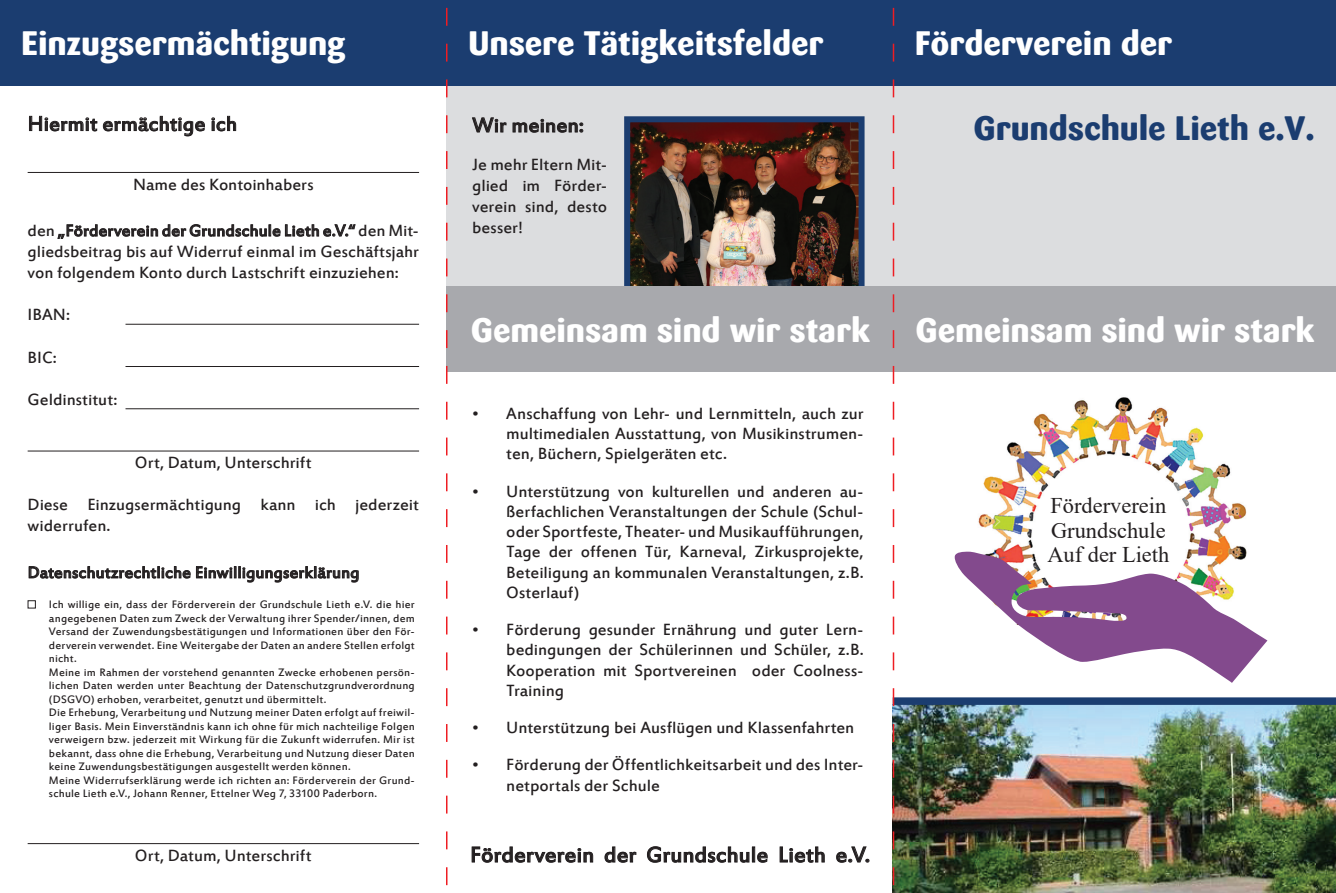
<style>
.page{position:relative;width:1336px;height:893px;background:#fff}
.page>*{position:absolute;margin:0;border:0;box-sizing:border-box;transform-origin:0 0}
.t1{font:800 33.75px "Sari";letter-spacing:-.005em;color:#fff}
.t2{font:800 33.75px "Sari";letter-spacing:-.005em;color:#1b3d70}
.t3{font:24px "Estrangelo Edessa";color:#231f20}
.t4{font:22.5px "Estrangelo Edessa";color:#231f20}
.t5{font:22.35px/24.8px "Times New Roman";color:#231f20}
.t6{font:18px/20.2px "Estrangelo Edessa";color:#231f20;text-align:justify}
.t7{font:12px/13.5px "Estrangelo Edessa";letter-spacing:.015em;color:#231f20}
</style>
<div class="page">
<div style="left:446px;top:0;width:889px;height:371px;background:#dcdddf"></div>
<img style="left:894px;top:705px;width:441px;height:188px">
<div style="left:0;top:0;width:1335px;height:85px;background:#1b3d70"></div>
<div style="left:892px;top:697px;width:443px;height:8px;background:#1b3d70"></div>
<img style="left:969px;top:397px;width:278px;height:155px">
<svg style="left:29px;top:116px;width:68px;height:15px"></svg>
<svg style="left:103px;top:116px;width:102px;height:20px"></svg>
<svg style="left:211px;top:116px;width:25px;height:15px"></svg>
<svg style="left:57px;top:224px;width:298px;height:15px"></svg>
<svg style="left:29px;top:566px;width:329px;height:17px"></svg>
<div style="left:28px;top:600px;width:8px;height:8px;border:1px solid #231f20"></div>
<hr style="left:28px;top:172px;width:391px;height:1px;background:#231f20">
<hr style="left:125px;top:324px;width:294px;height:1px;background:#231f20">
<hr style="left:125px;top:366px;width:294px;height:1px;background:#231f20">
<hr style="left:125px;top:408px;width:294px;height:1px;background:#231f20">
<hr style="left:28px;top:451px;width:391px;height:1px;background:#231f20">
<hr style="left:28px;top:843px;width:391px;height:1px;background:#231f20">
<img style="left:631px;top:123px;width:226px;height:163px">
<div style="left:624px;top:116px;width:240px;height:177px;border:6px solid #1b3d70"></div>
<div style="left:446px;top:286px;width:889px;height:85px;background:#a8a9ad"></div>
<svg style="left:472px;top:117px;width:34px;height:15px"></svg>
<svg style="left:512px;top:119px;width:71px;height:14px"></svg>
<svg style="left:471px;top:846px;width:122px;height:17px"></svg>
<svg style="left:604px;top:846px;width:32px;height:17px"></svg>
<svg style="left:647px;top:846px;width:120px;height:17px"></svg>
<svg style="left:779px;top:846px;width:45px;height:17px"></svg>
<svg style="left:836px;top:846px;width:33px;height:17px"></svg>
<svg style="left:954px;top:552px;width:313px;height:131px"></svg>
<svg style="left:892px;top:7px;width:2px;height:886px"></svg>
<svg style="left:446px;top:7px;width:1px;height:879px"></svg>
<h1 class="t1" style="left:21px;top:23px;width:326px">Einzugsermächtigung</h1>
<p class="t4" style="left:28px;top:112px;width:211px">Hiermit ermächtige ich</p>
<p class="t6" style="left:133px;top:175px;width:182px">Name des Kontoinhabers</p>
<p class="t6" style="left:28px;top:221px;width:393px;line-height:21px">den „Förderverein der Grundschule Lieth e.V.“ den Mit&shy;gliedsbeitrag bis auf Widerruf einmal im Geschäftsjahr von folgendem Konto durch Lastschrift einzuziehen:</p>
<p class="t6" style="left:28px;top:306px;width:44px">IBAN:</p>
<p class="t6" style="left:28px;top:348px;width:31px">BIC:</p>
<p class="t6" style="left:28px;top:390px;width:91px">Geldinstitut:</p>
<p class="t6" style="left:135px;top:454px;width:178px">Ort, Datum, Unterschrift</p>
<p class="t6" style="left:28px;top:495px;width:393px;line-height:21px">Diese Einzugsermächtigung kann ich jederzeit widerrufen.</p>
<p class="t6" style="left:28px;top:563px;width:333px">Datenschutzrechtliche Einwilligungserklärung</p>
<p class="t7" style="left:49px;top:599px;width:367px">Ich willige ein, dass der Förderverein der Grundschule Lieth e.V. die hier angegebenen Daten zum Zweck der Verwaltung ihrer Spender/innen, dem Versand der Zuwendungsbestätigungen und Informationen über den För&shy;derverein verwendet. Eine Weitergabe der Daten an andere Stellen erfolgt nicht.<br>Meine im Rahmen der vorstehend genannten Zwecke erhobenen persön&shy;lichen Daten werden unter Beachtung der Datenschutzgrundverordnung (DSGVO) erhoben, verarbeitet, genutzt und übermittelt.<br>Die Erhebung, Verarbeitung und Nutzung meiner Daten erfolgt auf freiwil&shy;liger Basis. Mein Einverständnis kann ich ohne für mich nachteilige Fol gen verweigern bzw. jederzeit mit Wirkung für die Zukunft widerrufen. Mir ist bekannt, dass ohne die Erhebung, Verarbeitung und Nutzung die ser Daten keine Zuwendungsbestätigungen ausgestellt werden können.<br>Meine Widerrufserklärung werde ich richten an: Förderverein der Grund&shy;schule Lieth e.V., Johann Renner, Ettelner Weg 7, 33100 Paderborn.</p>
<p class="t6" style="left:135px;top:846px;width:178px">Ort, Datum, Unterschrift</p>
<h1 class="t1" style="left:468px;top:23px;width:357px">Unsere Tätigkeitsfelder</h1>
<p class="t4" style="left:472px;top:114px;width:113px">Wir meinen:</p>
<p class="t6" style="left:472px;top:155px;width:136px;line-height:21px">Je mehr Eltern Mit&shy;glied im Förder&shy;verein sind, desto besser!</p>
<h1 class="t1" style="left:471px;top:309px;width:400px">Gemeinsam sind wir stark</h1>
<p class="t6" style="left:506px;top:404px;width:359px;text-indent:-34px">• Anschaffung von Lehr- und Lernmitteln, auch zur multimedialen Ausstattung, von Musikinstrumen&shy;ten, Büchern, Spielgeräten etc.</p>
<p class="t6" style="left:506px;top:482px;width:359px;text-indent:-34px">• Unterstützung von kulturellen und anderen au&shy;ßerfachlichen Veranstaltungen der Schule (Schul&shy;oder Sportfeste, Theater- und Musikaufführungen, Tage der offenen Tür, Karneval, Zirkusprojekte, Beteiligung an kommunalen Veranstaltungen, z.B.<br>Osterlauf)</p>
<p class="t6" style="left:506px;top:620px;width:359px;text-indent:-34px">• Förderung gesunder Ernährung und guter Lern&shy;bedingungen der Schülerinnen und Schüler, z.B.<br>Kooperation mit Sportvereinen oder Coolness-Training</p>
<p class="t6" style="left:472px;top:718px;width:383px">• Unterstützung bei Ausflügen und Klassenfahrten</p>
<p class="t6" style="left:506px;top:756px;width:359px;text-indent:-34px">• Förderung der Öffentlichkeitsarbeit und des Inter&shy;netportals der Schule</p>
<h2 class="t3" style="left:470px;top:843px;width:401px">Förderverein der Grundschule Lieth e.V.</h2>
<h1 class="t1" style="left:914px;top:23px;width:259px">Förderverein der</h1>
<h1 class="t2" style="left:973px;top:108px;width:342px">Grundschule Lieth e.V.</h1>
<h1 class="t1" style="left:915px;top:309px;width:400px">Gemeinsam sind wir stark</h1>
<p class="t5" style="left:1047px;top:492px;width:123px">Förderverein<br>Grundschule<br>Auf der Lieth</p>
</div>
